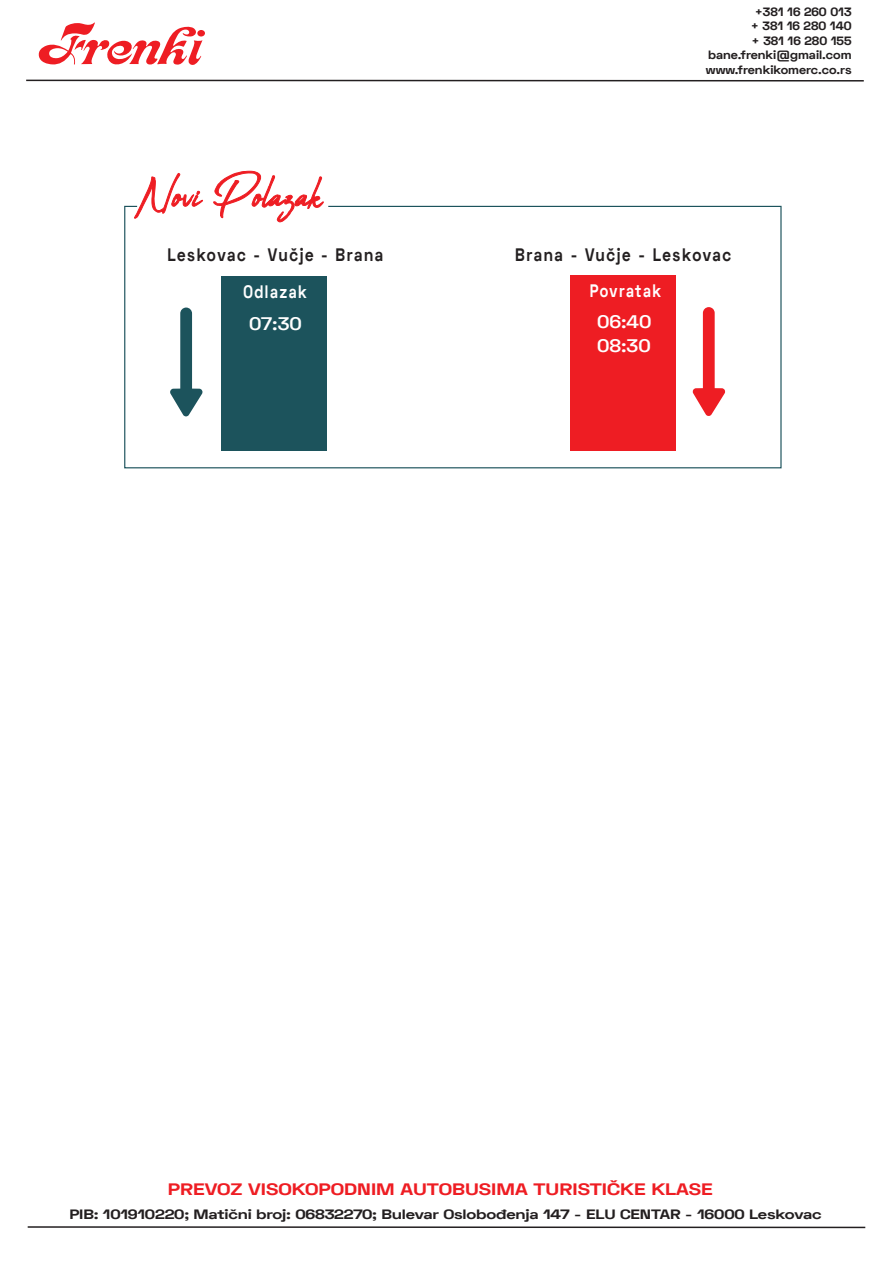
<style>
.page{position:relative;width:893px;height:1263px;background:#fff}
.page>*{position:absolute;margin:0;border:0;box-sizing:border-box;transform-origin:0 0}
.t1{font:56.7px "Abuget";color:#ee1d23;scale:.93 1}
.t2{font:700 18px "Space Grotesk";letter-spacing:.1em;color:#231f20;scale:.87 1}
.t3{font:700 18px "Space Grotesk";letter-spacing:.1em;color:#fff;scale:.83 1}
.t4{font:600 17.7px/24px "Space Grotesk";color:#fff;scale:1.16 1}
.t5{font:700 16.5px "Space Grotesk";color:#ee1d23;scale:1.28 1}
.t6{font:700 13.5px "Space Grotesk";letter-spacing:-.01em;color:#231f20;scale:1.28 1}
.t7{font:700 12px/14.4px "Space Grotesk";color:#231f20;text-align:right;scale:1.1 1}
</style>
<div class="page">
<svg style="left:38px;top:22px;width:167px;height:43px"></svg>
<hr style="left:26px;top:80px;width:838px;height:2px;background:#231f20">
<hr style="left:28px;top:1226px;width:837px;height:2px;background:#231f20">
<svg style="left:140px;top:173px;width:63px;height:32px"></svg>
<svg style="left:213px;top:170px;width:111px;height:35px"></svg>
<svg style="left:124px;top:205px;width:658px;height:264px"></svg>
<svg style="left:692px;top:307px;width:34px;height:110px"></svg>
<div style="left:570px;top:275px;width:106px;height:176px;background:#ee1d23"></div>
<h1 class="t1" style="left:141px;top:163px;width:197px">Novi Polazak</h1>
<h2 class="t2" style="left:167px;top:243px;width:250px">Leskovac - Vučje - Brana</h2>
<h2 class="t3" style="left:243px;top:280px;width:78px">Odlazak</h2>
<h3 class="t4" style="left:249px;top:312px;width:47px">07:30</h3>
<p class="t7" style="left:706px;top:5px;width:134px">+381 16 260 013<br>+ 381 16 280 140<br>+ 381 16 280 155 bane.frenki@gmail.com www.frenkikomerc.co.rs</p>
<h2 class="t2" style="left:515px;top:243px;width:250px">Brana - Vučje - Leskovac</h2>
<h2 class="t3" style="left:590px;top:279px;width:88px">Povratak</h2>
<h3 class="t4" style="left:597px;top:310px;width:48px">06:40<br>08:30</h3>
<p class="t5" style="left:168px;top:1179px;width:427px">PREVOZ VISOKOPODNIM AUTOBUSIMA TURISTIČKE KLASE</p>
<p class="t6" style="left:69px;top:1205px;width:589px">PIB: 101910220; Matični broj: 06832270; Bulevar Oslobođenja 147 - ELU CENTAR - 16000 Leskovac</p>
</div>
